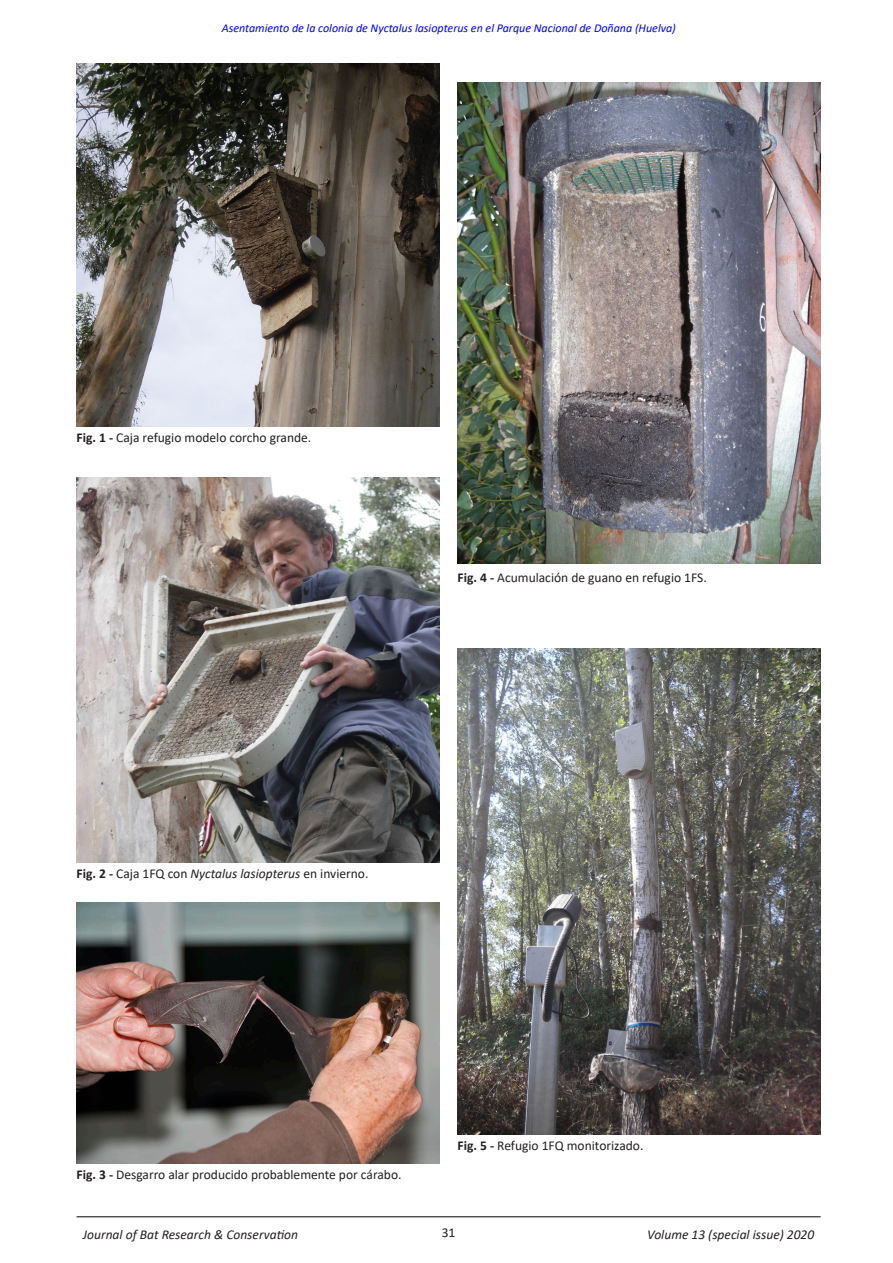
<style>
.page{position:relative;width:893px;height:1263px;background:#fff}
.page>*{position:absolute;margin:0;border:0;box-sizing:border-box;transform-origin:0 0}
.t1{font:13.5px "Calibri";color:#231f20}
.t2{font:italic 13.5px "Calibri";color:#231f20}
.t3{font:italic 12px "Calibri";color:#00f}
.s1{font-weight:700}
.s2{font-style:italic}
</style>
<div class="page">
<hr style="left:77px;top:1216px;width:744px;height:1px;background:#231f20">
<img style="left:77px;top:63px;width:363px;height:364px">
<img style="left:458px;top:83px;width:363px;height:480px">
<img style="left:77px;top:477px;width:363px;height:386px">
<img style="left:77px;top:902px;width:363px;height:262px">
<img style="left:458px;top:648px;width:363px;height:486px">
<p class="t3" style="left:222px;top:19px;width:456px">Asentamiento de la colonia de Nyctalus lasiopterus en el Parque Nacional de Doñana (Huelva)</p>
<p class="t1" style="left:77px;top:428px;width:236px"><span class="s1">Fig. 1 -</span> Caja refugio modelo corcho grande.</p>
<p class="t1" style="left:458px;top:568px;width:251px"><span class="s1">Fig. 4 -</span> Acumulación de guano en refugio 1FS.</p>
<p class="t1" style="left:77px;top:864px;width:293px"><span class="s1">Fig. 2 -</span> Caja 1FQ con <span class="s2">Nyctalus lasiopterus</span> en invierno.</p>
<p class="t1" style="left:77px;top:1165px;width:326px"><span class="s1">Fig. 3 -</span> Desgarro alar producido probablemente por cárabo.</p>
<p class="t1" style="left:458px;top:1136px;width:187px"><span class="s1">Fig. 5 -</span> Refugio 1FQ monitorizado.</p>
<p class="t2" style="left:83px;top:1225px;width:217px">Journal of Bat Research &amp; Conservation</p>
<p class="t1" style="left:442px;top:1223px;width:15px">31</p>
<p class="t2" style="left:647px;top:1225px;width:168px">Volume 13 (special issue) 2020</p>
</div>
